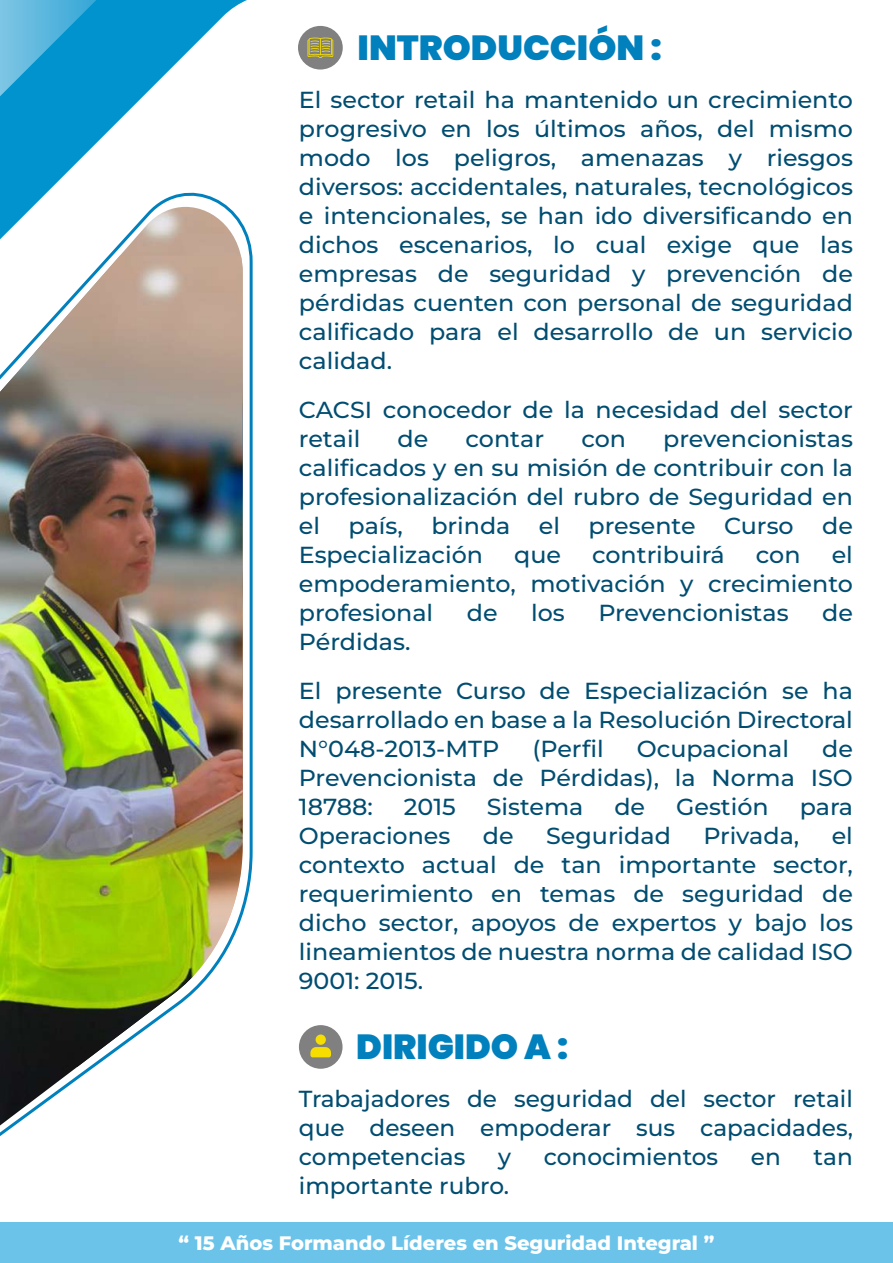
<style>
.page{position:relative;width:893px;height:1263px;background:#fff}
.page>*{position:absolute;margin:0;border:0;box-sizing:border-box;transform-origin:0 0}
.t1{font:900 34.8px "Poppins";color:#0080bc}
.t2{font:500 23.25px/29px "Montserrat";color:#004d71;text-align:justify}
.t3{font:800 19.5px "Montserrat";color:#fff}
</style>
<div class="page">
<svg style="left:0;top:0;width:341px;height:168px"></svg>
<svg style="left:0;top:0;width:96px;height:96px;background:#33a7d6"></svg>
<div style="left:0;top:1223px;width:893px;height:40px;background:#6bc3ea"></div>
<img style="left:0;top:168px;width:253px;height:968px">
<div style="left:298px;top:26px;width:45px;height:44px;background:#808080;border-radius:50%"></div>
<svg style="left:307px;top:38px;width:26px;height:20px"></svg>
<div style="left:299px;top:1025px;width:44px;height:44px;background:#808080;border-radius:50%"></div>
<svg style="left:310px;top:1047px;width:21px;height:10px"></svg>
<div style="left:316px;top:1034px;width:10px;height:11px;background:#f6de00;border-radius:50%"></div>
<h1 class="t1" style="left:358px;top:28px;width:306px">INTRODUCCIÓN :</h1>
<p class="t2" style="left:299px;top:84px;width:556px">El sector retail ha mantenido un crecimiento progresivo en los últimos años, del mismo modo los peligros, amenazas y riesgos diversos: accidentales, naturales, tecnológicos e intencionales, se han ido diversificando en dichos escenarios, lo cual exige que las empresas de seguridad y prevención de pérdidas cuenten con personal de seguridad calificado para el desarrollo de un servicio calidad.</p>
<p class="t2" style="left:299px;top:394px;width:556px">CACSI conocedor de la necesidad del sector retail</p>
<p class="t2" style="left:299px;top:423px;width:555px;text-indent:364px">prevencionistas calificados y en su misión de contribuir con la profesionalización del rubro de Seguridad en el país, brinda el presente Curso de Especialización</p>
<p class="t2" style="left:398px;top:423px;width:32px">de</p>
<p class="t2" style="left:466px;top:423px;width:80px">contar</p>
<p class="t2" style="left:581px;top:423px;width:46px">con</p>
<p class="t2" style="left:514px;top:539px;width:48px">que</p>
<p class="t2" style="left:592px;top:539px;width:134px">contribuirá</p>
<p class="t2" style="left:756px;top:539px;width:46px">con</p>
<p class="t2" style="left:299px;top:539px;width:555px;text-indent:533px">el empoderamiento, motivación y crecimiento profesional</p>
<p class="t2" style="left:467px;top:597px;width:32px">de</p>
<p class="t2" style="left:531px;top:597px;width:35px">los</p>
<p class="t2" style="left:598px;top:597px;width:192px">Prevencionistas</p>
<p class="t2" style="left:822px;top:597px;width:32px">de</p>
<p class="t2" style="left:299px;top:616px;width:555px;line-height:49.3px">Pérdidas.<br>El presente Curso de Especialización se ha</p>
<p class="t2" style="left:299px;top:705px;width:555px">desarrollado en base a la Resolución Directoral<br>N°048-2013-MTP</p>
<p class="t2" style="left:532px;top:734px;width:73px">(Perfil</p>
<p class="t2" style="left:637px;top:734px;width:154px">Ocupacional</p>
<p class="t2" style="left:299px;top:734px;width:555px;text-indent:523px">de Prevencionista de Pérdidas), la Norma ISO 18788:</p>
<p class="t2" style="left:404px;top:792px;width:53px">2015</p>
<p class="t2" style="left:487px;top:792px;width:98px">Sistema</p>
<p class="t2" style="left:614px;top:792px;width:32px">de</p>
<p class="t2" style="left:676px;top:792px;width:94px">Gestión</p>
<p class="t2" style="left:800px;top:792px;width:55px">para</p>
<p class="t2" style="left:299px;top:821px;width:153px">Operaciones</p>
<p class="t2" style="left:483px;top:821px;width:32px">de</p>
<p class="t2" style="left:546px;top:821px;width:126px">Seguridad</p>
<p class="t2" style="left:703px;top:821px;width:97px">Privada,</p>
<p class="t2" style="left:299px;top:821px;width:555px;text-indent:533px">el contexto actual de tan importante sector, requerimiento en temas de seguridad de dicho sector, apoyos de expertos y bajo los lineamientos de nuestra norma de calidad ISO 9001: 2015.</p>
<h1 class="t1" style="left:356px;top:1027px;width:214px">DIRIGIDO A :</h1>
<p class="t2" style="left:299px;top:1083px;width:555px">Trabajadores de seguridad del sector retail que deseen empoderar sus capacidades, competencias</p>
<p class="t2" style="left:498px;top:1141px;width:14px">y</p>
<p class="t2" style="left:544px;top:1141px;width:176px">conocimientos</p>
<p class="t2" style="left:751px;top:1141px;width:31px">en</p>
<p class="t2" style="left:814px;top:1141px;width:41px">tan</p>
<p class="t2" style="left:299px;top:1170px;width:212px">importante rubro.</p>
<p class="t3" style="left:179px;top:1230px;width:537px">“ 15 Años Formando Líderes en Seguridad Integral ”</p>
</div>
